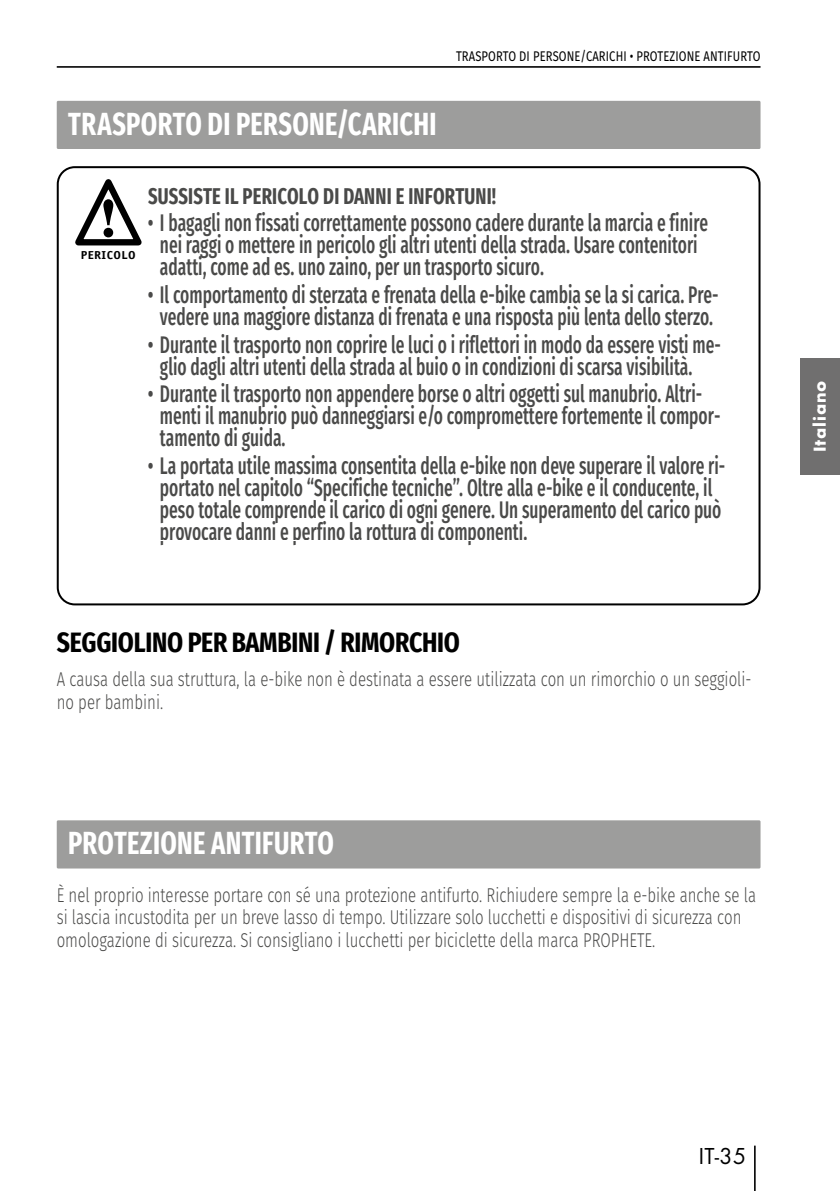
<style>
.page{position:relative;width:840px;height:1191px;background:#fff}
.page>*{position:absolute;margin:0;border:0;box-sizing:border-box;transform-origin:0 0}
.N_Überschrift__H1{font:700 32px "Fira Sans Condensed";letter-spacing:.01em;color:#fff;scale:.85 1}
.N_Überschrift__H2{font:700 28px "Fira Sans Condensed";letter-spacing:-.01em;color:#000;scale:.95 1}
.N_Warnhinweise_Text{font:500 24px/22px "Fira Sans Condensed";color:#4a4a49;scale:.75 1}
.t1{font:24px "Futura TOT Boo";color:#000}
.N_Warnhinweise_Übers{font:700 22.8px "Fira Sans Condensed";letter-spacing:.01em;color:#4a4a49;scale:.84 1}
.N_Text{font:300 20px/22.6px "Fira Sans";color:#4a4a49;scale:.75 1}
.t2{font:700 18px "Futura TOT";letter-spacing:.05em;color:#fff}
.N_Kolumne_RE{font:14px "Fira Sans";letter-spacing:.01em;color:#000;scale:.8 1}
.t3{font:700 11.6px "Officina Sans Std";letter-spacing:.03em;color:#000;scale:1.1 1}
</style>
<div class="page">
<hr style="left:753px;top:1145px;width:2px;height:46px;background:#000">
<hr style="left:57px;top:66px;width:703px;height:2px;background:#000">
<div style="left:799px;top:358px;width:40px;height:116px;background:#706f6f"></div>
<div style="left:57px;top:101px;width:703px;height:48px;background:#9d9d9c"></div>
<div style="left:57px;top:820px;width:703px;height:48px;background:#9d9d9c"></div>
<div style="left:57px;top:166px;width:703px;height:439px;border:2px solid #000;border-radius:17px"></div>
<svg style="left:75px;top:179px;width:66px;height:67px"></svg>
<p class="N_Überschrift__H1" style="left:68px;top:94px;width:434px">TRASPORTO DI PERSONE/CARICHI</p>
<p class="N_Kolumne_RE" style="left:456px;top:46px;width:382px">TRASPORTO DI PERSONE/CARICHI • PROTEZIONE ANTIFURTO</p>
<p class="t3" style="left:81px;top:248px;width:51px">PERICOLO</p>
<p class="N_Warnhinweise_Übers" style="left:148px;top:175px;width:415px">SUSSISTE IL PERICOLO DI DANNI E INFORTUNI!</p>
<p class="N_Warnhinweise_Text" style="left:160px;top:209px;width:732px;text-indent:-12px">• I bagagli non fissati correttamente possono cadere durante la marcia e finire nei raggi o mettere in pericolo gli altri utenti della strada. Usare contenitori adatti, come ad es. uno zaino, per un trasporto sicuro.</p>
<p class="N_Warnhinweise_Text" style="left:148px;top:281px;width:761px;text-align:center">• Il comportamento di sterzata e frenata della e-bike cambia se la si carica. Pre&shy;vedere una maggiore distanza di frenata e una risposta più lenta dello sterzo.</p>
<p class="N_Warnhinweise_Text" style="left:160px;top:331px;width:749px;text-indent:-12px">• Durante il trasporto non coprire le luci o i riflettori in modo da essere visti me&shy;glio dagli altri utenti della strada al buio o in condizioni di scarsa visibilità.</p>
<p class="N_Warnhinweise_Text" style="left:160px;top:380px;width:748px;text-indent:-12px">• Durante il trasporto non appendere borse o altri oggetti sul manubrio. Altri&shy;menti il manubrio può danneggiarsi e/o compromettere fortemente il compor&shy;tamento di guida.</p>
<p class="N_Warnhinweise_Text" style="left:160px;top:452px;width:754px;text-indent:-12px">• La portata utile massima consentita della e-bike non deve superare il valore ri&shy;portato nel capitolo “Specifiche tecniche”. Oltre alla e-bike e il conducente, il peso totale comprende il carico di ogni genere. Un superamento del carico può provocare danni e perfino la rottura di componenti.</p>
<p class="N_Überschrift__H2" style="left:57px;top:617px;width:425px">SEGGIOLINO PER BAMBINI / RIMORCHIO</p>
<p class="N_Text" style="left:57px;top:668px;width:927px">A causa della sua struttura, la e-bike non è destinata a essere utilizzata con un rimorchio o un seggioli&shy;no per bambini.</p>
<p class="N_Überschrift__H1" style="left:68px;top:814px;width:314px">PROTEZIONE ANTIFURTO</p>
<p class="N_Text" style="left:57px;top:883px;width:933px">È nel proprio interesse portare con sé una protezione antifurto. Richiudere sempre la e-bike anche se la si lascia incustodita per un breve lasso di tempo. Utilizzare solo lucchetti e dispositivi di sicurezza con omologazione di sicurezza. Si consigliano i lucchetti per biciclette della marca PROPHETE.</p>
<p class="t2" style="left:808px;top:452px;width:73px;rotate:-90deg">Italiano</p>
<p class="t1" style="left:698px;top:1141px;width:49px">IT-35</p>
</div>
